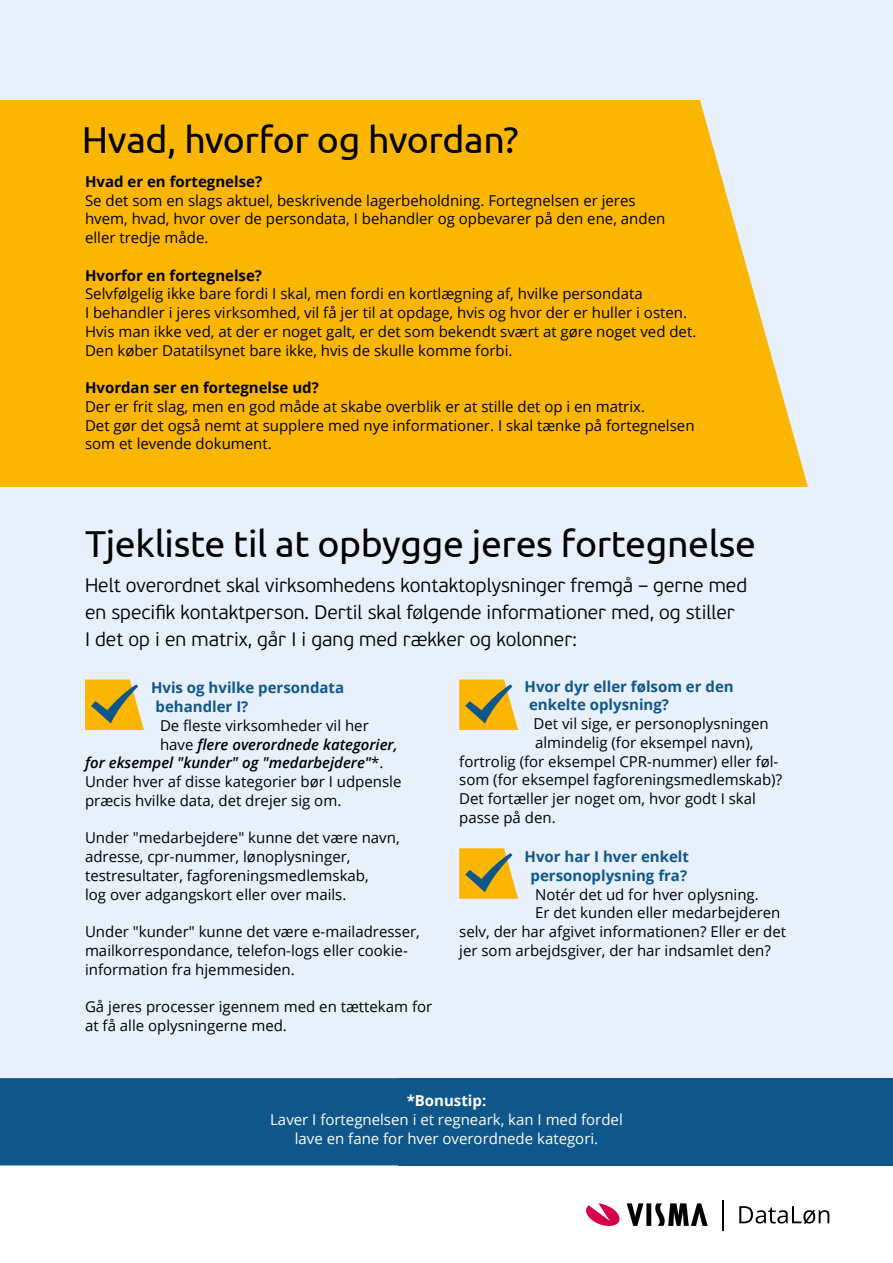
<style>
.page{position:relative;width:893px;height:1263px;background:#fff}
.page>*{position:absolute;margin:0;border:0;box-sizing:border-box;transform-origin:0 0}
.t1{font:37.5px "Ubuntu";letter-spacing:-.01em;color:#000}
.t2{font:300 19.5px/27px "PF Beau Sans Pro";color:#000}
.t3{font:15px/18.8px "Open Sans";color:#000}
.t4{font:700 15px/18.8px "Open Sans";color:#0f578b}
.t5{font:15px/18.8px "Open Sans";color:#fff;text-align:center}
.t6{font:italic 600 15px "Open Sans";color:#000}
.t7{font:700 15px "Open Sans";color:#000}
.t8{font:700 15px "Open Sans";color:#fff}
.s1{font-weight:400;font-style:normal}
</style>
<div class="page">
<div style="left:0;top:0;width:893px;height:1165px;background:#e7f0fb"></div>
<div style="left:0;top:100px;width:808px;height:387px;background:#fab600"></div>
<svg style="left:586px;top:1203px;width:122px;height:23px"></svg>
<svg style="left:739px;top:1206px;width:90px;height:18px"></svg>
<hr style="left:722px;top:1200px;width:2px;height:30px;background:#000">
<div style="left:0;top:1078px;width:398px;height:87px;background:#0f578b"></div>
<div style="left:398px;top:1078px;width:495px;height:87px;background:#0f578b"></div>
<svg style="left:85px;top:679px;width:59px;height:51px;background:#d6af32"></svg>
<svg style="left:459px;top:679px;width:59px;height:51px;background:#d6af32"></svg>
<svg style="left:459px;top:848px;width:59px;height:51px;background:#d6af32"></svg>
<h1 class="t1" style="left:82px;top:117px;width:438px">Hvad, hvorfor og hvordan?</h1>
<p class="t7" style="left:85px;top:171px;width:179px">Hvad er en fortegnelse?</p>
<p class="t3" style="left:85px;top:190px;width:582px">Se det som en slags aktuel, beskrivende lagerbeholdning. Fortegnelsen er jeres hvem, hvad, hvor over de persondata, I behandler og opbevarer på den ene, anden eller tredje måde.</p>
<p class="t7" style="left:85px;top:265px;width:179px">Hvorfor en fortegnelse?</p>
<p class="t3" style="left:85px;top:284px;width:613px">Selvfølgelig ikke bare fordi I skal, men fordi en kortlægning af, hvilke persondata<br>I behandler i jeres virksomhed, vil få jer til at opdage, hvis og hvor der er huller i osten.<br>Hvis man ikke ved, at der er noget galt, er det som bekendt svært at gøre noget ved det.<br>Den køber Datatilsynet bare ikke, hvis de skulle komme forbi.</p>
<p class="t7" style="left:85px;top:377px;width:235px">Hvordan ser en fortegnelse ud?</p>
<p class="t3" style="left:85px;top:397px;width:611px">Der er frit slag, men en god måde at skabe overblik er at stille det op i en matrix.<br>Det gør det også nemt at supplere med nye informationer. I skal tænke på fortegnelsen som et levende dokument.</p>
<h1 class="t1" style="left:85px;top:521px;width:672px">Tjekliste til at opbygge jeres fortegnelse</h1>
<h2 class="t2" style="left:85px;top:572px;width:663px">Helt overordnet skal virksomhedens kontaktoplysninger fremgå – gerne med en specifik kontaktperson. Dertil skal følgende informationer med, og stiller<br>I det op i en matrix, går I i gang med rækker og kolonner:</h2>
<p class="t4" style="left:156px;top:678px;width:190px;text-indent:-4px">Hvis og hvilke persondata behandler I?</p>
<p class="t3" style="left:160px;top:715px;width:210px">De fleste virksomheder vil her</p>
<p class="t6" style="left:160px;top:734px;width:239px"><span class="s1">have</span> flere overordnede kategorier,</p>
<p class="t6" style="left:85px;top:752px;width:300px">for eksempel "kunder" og "medarbejdere"<span class="s1">*.</span></p>
<p class="t3" style="left:85px;top:772px;width:318px">Under hver af disse kategorier bør I udpensle</p>
<p class="t3" style="left:85px;top:790px;width:258px">præcis hvilke data, det drejer sig om.</p>
<p class="t3" style="left:85px;top:828px;width:316px">Under "medarbejdere" kunne det være navn, adresse, cpr-nummer, lønoplysninger, testresultater, fagforeningsmedlemskab,<br>log over adgangskort eller over mails.</p>
<p class="t3" style="left:85px;top:922px;width:336px">Under "kunder" kunne det være e-mailadresser, mailkorrespondance, telefon-logs eller cookie&shy;information fra hjemmesiden.</p>
<p class="t3" style="left:85px;top:997px;width:349px">Gå jeres processer igennem med en tættekam for at få alle oplysningerne med.</p>
<p class="t4" style="left:529px;top:676px;width:206px;text-indent:-4px">Hvor dyr eller følsom er den enkelte oplysning?</p>
<p class="t3" style="left:534px;top:714px;width:237px">Det vil sige, er personoplysningen</p>
<p class="t3" style="left:535px;top:732px;width:220px">almindelig (for eksempel navn),</p>
<p class="t3" style="left:459px;top:751px;width:321px">fortrolig (for eksempel CPR-nummer) eller føl-</p>
<p class="t3" style="left:459px;top:770px;width:324px">som (for eksempel fagforeningsmedlemskab)?</p>
<p class="t3" style="left:459px;top:789px;width:298px">Det fortæller jer noget om, hvor godt I skal</p>
<p class="t3" style="left:459px;top:807px;width:98px">passe på den.</p>
<p class="t4" style="left:525px;top:847px;width:166px;text-align:center">Hvor har I hver enkelt personoplysning fra?</p>
<p class="t3" style="left:535px;top:884px;width:225px">Notér det ud for hver oplysning.</p>
<p class="t3" style="left:535px;top:903px;width:247px">Er det kunden eller medarbejderen</p>
<p class="t3" style="left:459px;top:922px;width:328px">selv, der har afgivet informationen? Eller er det</p>
<p class="t3" style="left:459px;top:940px;width:313px">jer som arbejdsgiver, der har indsamlet den?</p>
<p class="t8" style="left:407px;top:1090px;width:81px">*Bonustip:</p>
<p class="t5" style="left:270px;top:1110px;width:354px">Laver I fortegnelsen i et regneark, kan I med fordel lave en fane for hver overordnede kategori.</p>
</div>
